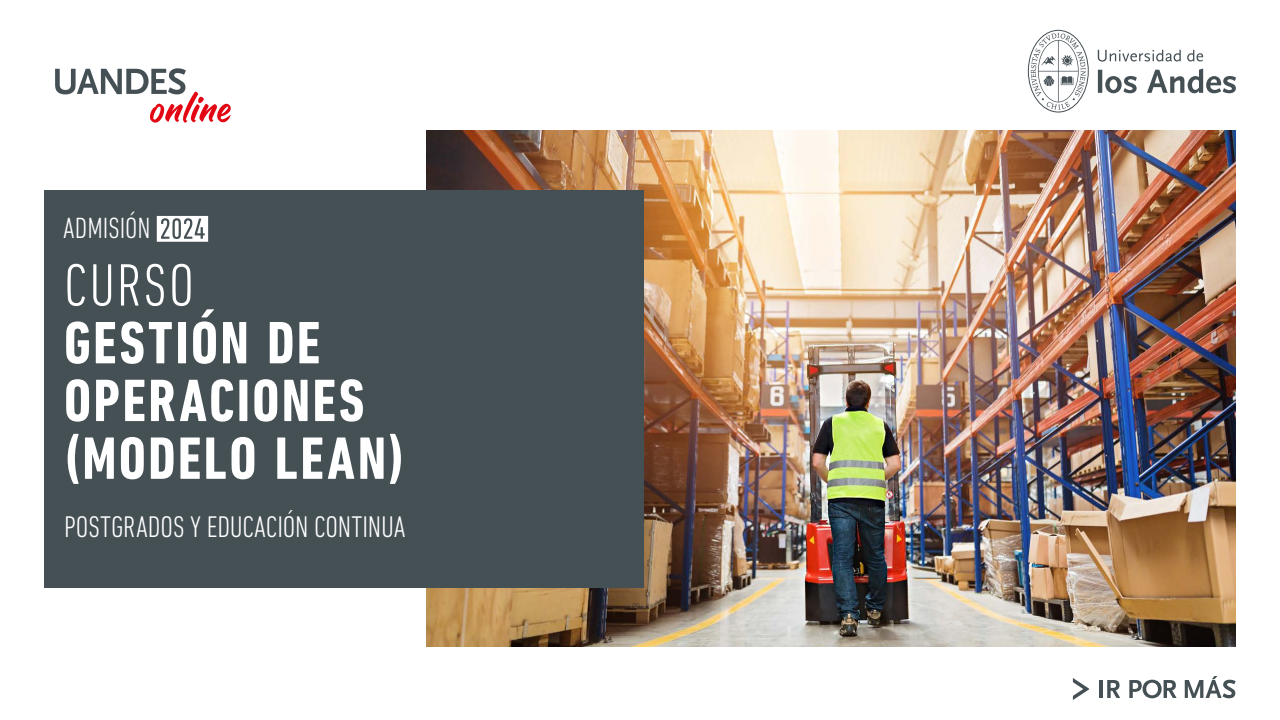
<style>
.page{position:relative;width:1280px;height:720px;background:#fff}
.page>*{position:absolute;margin:0;border:0;box-sizing:border-box;transform-origin:0 0}
.t1{font:700 condensed 60.8px/57.7px "DIN Next LT Pro";letter-spacing:.035em;color:#fff}
.t2{font:300 condensed 60.8px "DIN Next LT Pro";letter-spacing:.04em;color:#fff}
.t3{font:300 condensed 30.4px "DIN Next LT Pro";color:#fff}
.t4{font:300 condensed 29.8px "DIN Next LT Pro";color:#fff}
</style>
<div class="page">
<img style="left:426px;top:130px;width:810px;height:516px">
<div style="left:44px;top:190px;width:600px;height:398px;background:#455055"></div>
<svg style="left:55px;top:68px;width:176px;height:55px"></svg>
<svg style="left:157px;top:216px;width:51px;height:26px"></svg>
<hr style="left:1098px;top:70px;width:4px;height:23px;background:#455055">
<svg style="left:1105px;top:76px;width:32px;height:17px"></svg>
<svg style="left:1147px;top:69px;width:89px;height:24px"></svg>
<svg style="left:1098px;top:50px;width:83px;height:12px"></svg>
<svg style="left:1187px;top:50px;width:16px;height:12px"></svg>
<svg style="left:1028px;top:30px;width:61px;height:83px"></svg>
<hr style="left:1099px;top:680px;width:4px;height:18px;background:#455055">
<svg style="left:1107px;top:680px;width:13px;height:18px"></svg>
<svg style="left:1129px;top:680px;width:48px;height:18px"></svg>
<svg style="left:1185px;top:676px;width:51px;height:22px"></svg>
<svg style="left:1073px;top:678px;width:16px;height:22px"></svg>
<p class="t4" style="left:63px;top:211px;width:89px">ADMISIÓN</p>
<p class="t2" style="left:64px;top:251px;width:132px">CURSO</p>
<p class="t1" style="left:64px;top:314px;width:342px">GESTIÓN DE<br>OPERACIONES (MODELO LEAN)</p>
<p class="t3" style="left:64px;top:509px;width:343px">POSTGRADOS Y EDUCACIÓN CONTINUA</p>
</div>
